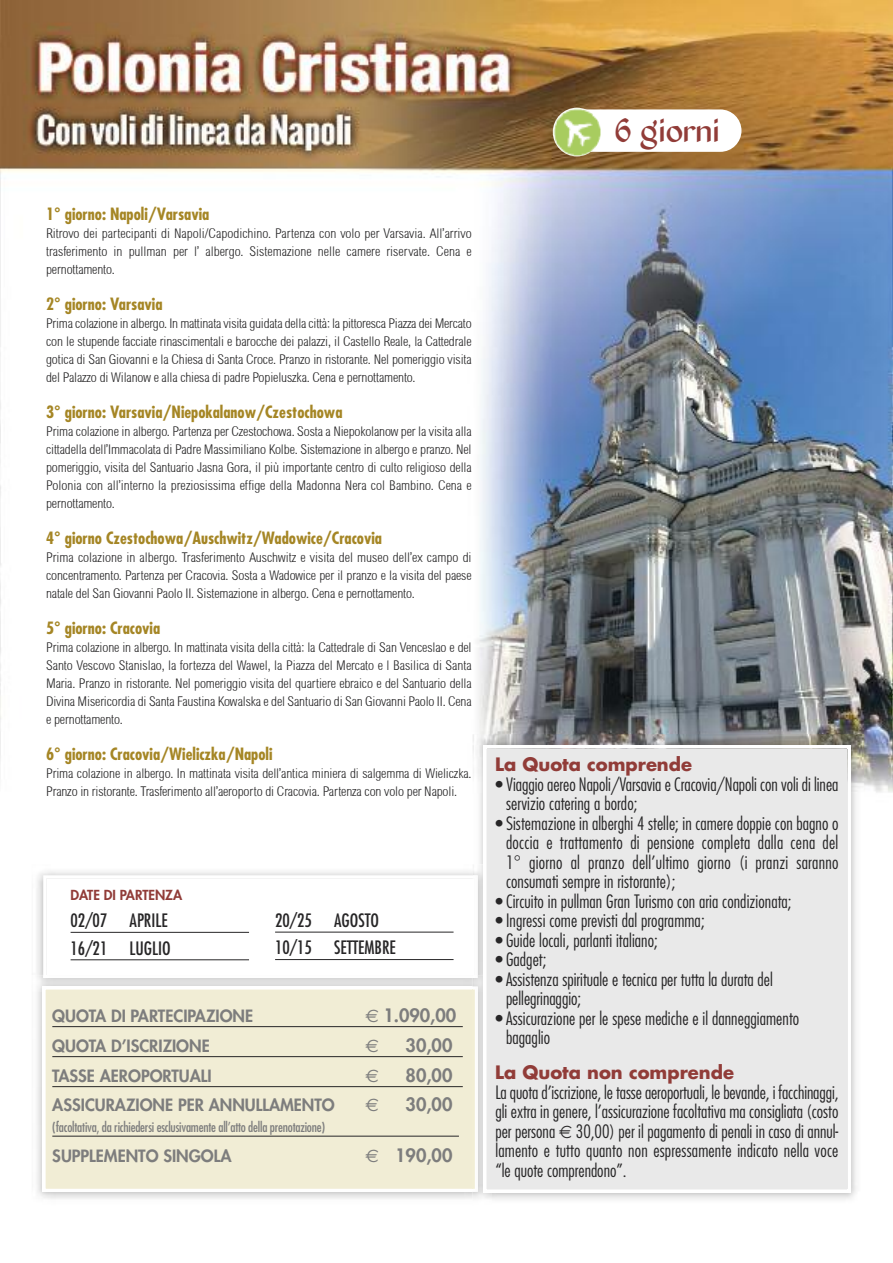
<style>
.page{position:relative;width:893px;height:1263px;background:#fff}
.page>*{position:absolute;margin:0;border:0;box-sizing:border-box;transform-origin:0 0}
.t1{font:36.3px "Kingthings Exeter";color:#913c38}
.t2{font:300 condensed 18px/19.5px "Futura";letter-spacing:.005em;color:#272627}
.t3{font:condensed 18px/27.5px "Futura";color:#272627}
.t4{font:700 18px "Futura";color:#913c38}
.t5{font:800 18px "Futura";color:#7d7d7d}
.t6{font:18px "Euro Sans";color:#7d7d7d}
.t7{font:700 condensed 16.5px "Futura";color:#a58625}
.t8{font:800 16.5px "Futura";color:#7d7d7d}
.t9{font:13.5px/18px "Sertig";letter-spacing:-.01em;color:#272627;text-align:justify}
.t10{font:condensed 13.5px "Futura";letter-spacing:-.015em;color:#7d7d7d}
.t11{font:800 13.5px "Futura";color:#913c38}
.s1{font-family:"Euro Sans";font-weight:400}
</style>
<div class="page">
<img style="left:0;top:0;width:893px;height:793px">
<div style="left:555px;top:109px;width:186px;height:43px;background:#fff;border-radius:21px"></div>
<img style="left:553px;top:108px;width:48px;height:48px;border-radius:50%">
<div style="left:45px;top:986px;width:428px;height:203px;background:#f1edd5"></div>
<hr style="left:52px;top:1026px;width:411px;height:1px;background:#272627">
<hr style="left:52px;top:1056px;width:411px;height:1px;background:#272627">
<hr style="left:52px;top:1086px;width:411px;height:1px;background:#272627">
<hr style="left:52px;top:1136px;width:407px;height:1px;background:#272627">
<img style="left:473px;top:734px;width:391px;height:466px">
<img style="left:473px;top:864px;width:19px;height:337px">
<img style="left:473px;top:975px;width:10px;height:17px">
<svg style="left:43px;top:875px;width:435px;height:103px"></svg>
<img style="left:473px;top:986px;width:5px;height:206px">
<div style="left:483px;top:746px;width:367px;height:446px;background:#e9e9e9"></div>
<svg style="left:559px;top:1125px;width:13px;height:13px"></svg>
<p class="t7" style="left:46px;top:206px;width:165px">1° giorno: Napoli/Varsavia</p>
<p class="t9" style="left:46px;top:225px;width:427px">Ritrovo dei partecipanti di Napoli/Capodichino. Partenza con volo per Varsavia. All’arrivo trasferimento in pullman per l’ albergo. Sistemazione nelle camere riservate. Cena e pernottamento.</p>
<p class="t7" style="left:46px;top:296px;width:118px">2° giorno: Varsavia</p>
<p class="t9" style="left:46px;top:315px;width:427px">Prima colazione in albergo. In mattinata visita guidata della città: la pittoresca Piazza dei Mercato con le stupende facciate rinascimentali e barocche dei palazzi, il Castello Reale, la Cattedrale gotica di San Giovanni e la Chiesa di Santa Croce. Pranzo in ristorante. Nel pomeriggio visita del Palazzo di Wilanow e alla chiesa di padre Popieluszka. Cena e pernottamento.</p>
<p class="t7" style="left:46px;top:404px;width:298px">3° giorno: Varsavia/Niepokalanow/Czestochowa</p>
<p class="t9" style="left:46px;top:423px;width:427px">Prima colazione in albergo. Partenza per Czestochowa. Sosta a Niepokolanow per la visita alla cittadella dell’Immacolata di Padre Massimiliano Kolbe. Sistemazione in albergo e pranzo. Nel pomeriggio, visita del Santuario Jasna Gora, il più importante centro di culto religioso della Polonia con all’interno la preziosissima effige della Madonna Nera col Bambino. Cena e pernottamento.</p>
<p class="t7" style="left:46px;top:530px;width:337px">4° giorno Czestochowa/Auschwitz/Wadowice/Cracovia</p>
<p class="t9" style="left:46px;top:549px;width:427px">Prima colazione in albergo. Trasferimento Auschwitz e visita del museo dell’ex campo di concentramento. Partenza per Cracovia. Sosta a Wadowice per il pranzo e la visita del paese natale del San Giovanni Paolo II. Sistemazione in albergo. Cena e pernottamento.</p>
<p class="t7" style="left:46px;top:620px;width:116px">5° giorno: Cracovia</p>
<p class="t9" style="left:46px;top:639px;width:427px">Prima colazione in albergo. In mattinata visita della città: la Cattedrale di San Venceslao e del Santo Vescovo Stanislao, la fortezza del Wawel, la Piazza del Mercato e l Basilica di Santa Maria. Pranzo in ristorante. Nel pomeriggio visita del quartiere ebraico e del Santuario della Divina Misericordia di Santa Faustina Kowalska e del Santuario di San Giovanni Paolo II. Cena e pernottamento.</p>
<p class="t7" style="left:46px;top:746px;width:228px">6° giorno: Cracovia/Wieliczka/Napoli</p>
<p class="t9" style="left:46px;top:765px;width:427px">Prima colazione in albergo. In mattinata visita dell’antica miniera di salgemma di Wieliczka.<br>Pranzo in ristorante. Trasferimento all’aeroporto di Cracovia. Partenza con volo per Napoli.</p>
<p class="t11" style="left:71px;top:888px;width:113px">DATE DI PARTENZA</p>
<h2 class="t3" style="left:71px;top:908px;width:102px">02/07 APRILE<br>16/21 LUGLIO</h2>
<h2 class="t3" style="left:275px;top:907px;width:122px">20/25 AGOSTO<br>10/15 SETTEMBRE</h2>
<p class="t8" style="left:52px;top:1008px;width:202px">QUOTA DI PARTECIPAZIONE</p>
<h2 class="t5" style="left:365px;top:1007px;width:92px"><span class="s1">€</span> 1.090,00</h2>
<p class="t8" style="left:52px;top:1038px;width:159px">QUOTA D’ISCRIZIONE</p>
<h2 class="t6" style="left:365px;top:1035px;width:15px">€</h2>
<h2 class="t5" style="left:406px;top:1037px;width:48px">30,00</h2>
<p class="t8" style="left:52px;top:1068px;width:161px">TASSE AEROPORTUALI</p>
<h2 class="t6" style="left:365px;top:1065px;width:15px">€</h2>
<h2 class="t5" style="left:406px;top:1067px;width:48px">80,00</h2>
<p class="t8" style="left:52px;top:1097px;width:284px">ASSICURAZIONE PER ANNULLAMENTO</p>
<h2 class="t6" style="left:365px;top:1094px;width:15px">€</h2>
<h2 class="t5" style="left:406px;top:1095px;width:48px">30,00</h2>
<p class="t10" style="left:52px;top:1120px;width:274px">(facoltativa, da richiedersi esclusivamente all’atto della prenotazione)</p>
<p class="t8" style="left:52px;top:1148px;width:181px">SUPPLEMENTO SINGOLA</p>
<h2 class="t5" style="left:365px;top:1146px;width:88px"><span class="s1">€</span> 190,00</h2>
<h1 class="t1" style="left:615px;top:108px;width:106px">6 giorni</h1>
<h2 class="t4" style="left:495px;top:756px;width:198px">La Quota comprende</h2>
<h2 class="t2" style="left:506px;top:775px;width:334px;text-indent:-11px">• Viaggio aereo Napoli/Varsavia e Cracovia/Napoli con voli di linea servizio catering a bordo;</h2>
<h2 class="t2" style="left:506px;top:814px;width:334px;text-align:justify;text-indent:-11px">• Sistemazione in alberghi 4 stelle; in camere doppie con bagno o doccia e trattamento di pensione completa dalla cena del 1° giorno al pranzo dell’ultimo giorno (i pranzi saranno consumati sempre in ristorante);</h2>
<h2 class="t2" style="left:495px;top:892px;width:298px">• Circuito in pullman Gran Turismo con aria condizionata;</h2>
<h2 class="t2" style="left:495px;top:912px;width:211px">• Ingressi come previsti dal programma;</h2>
<h2 class="t2" style="left:495px;top:931px;width:164px">• Guide locali, parlanti italiano;</h2>
<h2 class="t2" style="left:495px;top:951px;width:53px">• Gadget;</h2>
<h2 class="t2" style="left:506px;top:970px;width:268px;text-indent:-11px">• Assistenza spirituale e tecnica per tutta la durata del pellegrinaggio;</h2>
<h2 class="t2" style="left:506px;top:1009px;width:295px;text-indent:-11px">• Assicurazione per le spese mediche e il danneggiamento bagaglio</h2>
<h2 class="t4" style="left:495px;top:1064px;width:240px">La Quota non comprende</h2>
<p class="t2" style="left:495px;top:1084px;width:344px;text-align:justify">La quota d’iscrizione, le tasse aeroportuali, le bevande, i facchinaggi, gli extra in genere, l’assicurazione facoltativa ma consigliata (costo per persona 30,00) per il pagamento di penali in caso di annul&shy;lamento e tutto quanto non espressamente indicato nella voce “le quote comprendono”.</p>
</div>
